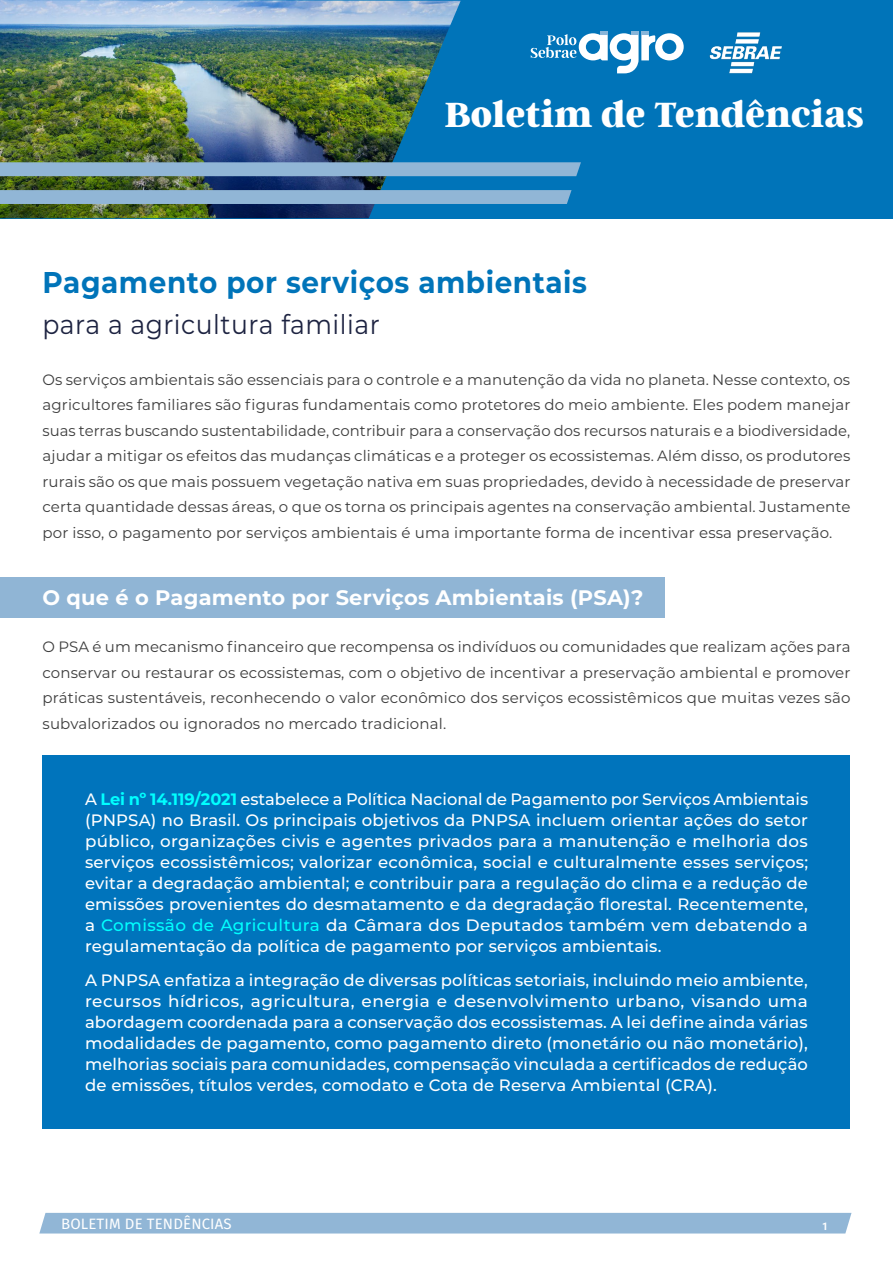
<style>
.page{position:relative;width:893px;height:1263px;background:#fff}
.page>*{position:absolute;margin:0;border:0;box-sizing:border-box;transform-origin:0 0}
.t1{font:800 39px "Argent CF";letter-spacing:-.005em;color:#fff}
.t2{font:700 30px "Montserrat";letter-spacing:.02em;color:#0074b9;scale:.93 1}
.t3{font:27px "Montserrat";letter-spacing:.02em;color:#1d2341;scale:.93 1}
.t4{font:700 21px "Montserrat";letter-spacing:.01em;color:#fff}
.t5{font:500 16.5px/21px "Montserrat";letter-spacing:.01em;color:#fff;text-align:justify}
.t6{font:15px/25.5px "Montserrat";letter-spacing:.01em;color:#3c3c3c;text-align:justify}
.t7{font:15px "Fira Sans";letter-spacing:.01em;color:#fff}
.t8{font:700 10.5px "Roboto";color:#fff}
.s1{font-weight:700;color:#0ff}
.s2{color:#0ff}
</style>
<div class="page">
<div style="left:39px;top:1213px;width:812px;height:20px;background:#91b6d6"></div>
<div style="left:0;top:0;width:893px;height:218px;background:#0074b9"></div>
<img style="left:0;top:0;width:461px;height:218px">
<svg style="left:0;top:190px;width:572px;height:14px;background:#8fb4d5"></svg>
<svg style="left:0;top:162px;width:581px;height:14px;background:#8eb3d3"></svg>
<img style="left:709px;top:32px;width:73px;height:42px">
<svg style="left:531px;top:32px;width:153px;height:41px"></svg>
<div style="left:0;top:578px;width:664px;height:40px;background:#90b5d5"></div>
<div style="left:43px;top:755px;width:807px;height:235px;background:#0074bc"></div>
<div style="left:43px;top:936px;width:807px;height:193px;background:#0074bc"></div>
<h1 class="t1" style="left:444px;top:93px;width:421px">Boletim de Tendências</h1>
<h2 class="t2" style="left:43px;top:260px;width:587px">Pagamento por serviços ambientais</h2>
<h3 class="t3" style="left:43px;top:305px;width:364px">para a agricultura familiar</h3>
<p class="t6" style="left:43px;top:366px;width:809px">Os serviços ambientais são essenciais para o controle e a manutenção da vida no planeta. Nesse contexto, os agricultores familiares são figuras fundamentais como protetores do meio ambiente. Eles podem manejar suas terras buscando sustentabilidade, contribuir para a conservação dos recursos naturais e a biodiversidade, ajudar a mitigar os efeitos das mudanças climáticas e a proteger os ecossistemas. Além disso, os produtores rurais são os que mais possuem vegetação nativa em suas propriedades, devido à necessidade de preservar certa quantidade dessas áreas, o que os torna os principais agentes na conservação ambiental. Justamente por isso, o pagamento por serviços ambientais é uma importante forma de incentivar essa preservação.</p>
<p class="t4" style="left:43px;top:583px;width:602px">O que é o Pagamento por Serviços Ambientais (PSA)?</p>
<p class="t6" style="left:43px;top:633px;width:809px">O PSA é um mecanismo financeiro que recompensa os indivíduos ou comunidades que realizam ações para conservar ou restaurar os ecossistemas, com o objetivo de incentivar a preservação ambiental e promover práticas sustentáveis, reconhecendo o valor econômico dos serviços ecossistêmicos que muitas vezes são subvalorizados ou ignorados no mercado tradicional.</p>
<p class="t5" style="left:85px;top:788px;width:725px">A <span class="s1">Lei nº 14.119/2021</span> estabelece a Política Nacional de Pagamento por Serviços Ambientais (PNPSA) no Brasil. Os principais objetivos da PNPSA incluem orientar ações do setor público, organizações civis e agentes privados para a manutenção e melhoria dos serviços ecossistêmicos; valorizar econômica, social e culturalmente esses serviços; evitar a degradação ambiental; e contribuir para a regulação do clima e a redução de emissões provenientes do desmatamento e da degradação florestal. Recentemente, a <span class="s2">Comissão de Agricultura</span> da Câmara dos Deputados também vem debatendo a regulamentação da política de pagamento por serviços ambientais.</p>
<p class="t5" style="left:85px;top:969px;width:724px">A PNPSA enfatiza a integração de diversas políticas setoriais, incluindo meio ambiente, recursos hídricos, agricultura, energia e desenvolvimento urbano, visando uma abordagem coordenada para a conservação dos ecossistemas. A lei define ainda várias modalidades de pagamento, como pagamento direto (monetário ou não monetário), melhorias sociais para comunidades, compensação vinculada a certificados de redução de emissões, títulos verdes, comodato e Cota de Reserva Ambiental (CRA).</p>
<p class="t7" style="left:61px;top:1213px;width:172px">BOLETIM DE TENDÊNCIAS</p>
<p class="t8" style="left:822px;top:1219px;width:8px">1</p>
</div>
